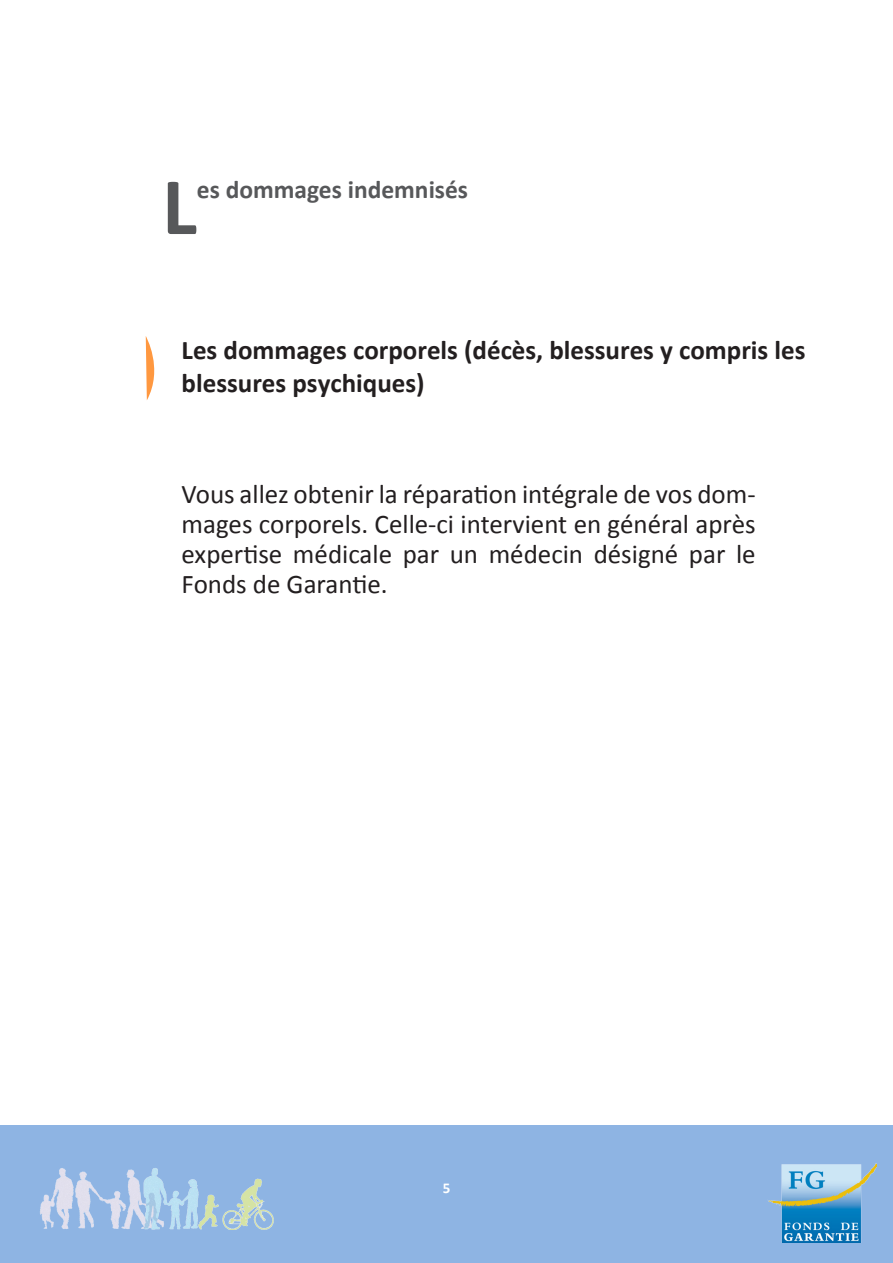
<style>
.page{position:relative;width:893px;height:1263px;background:#fff}
.page>*{position:absolute;margin:0;border:0;box-sizing:border-box;transform-origin:0 0}
.t1{font:700 82.2px "Calibri";color:#57585a}
.t2{font:27px/30px "Calibri";color:#231f20;text-align:justify}
.t3{font:700 27px/32.4px "Calibri";color:#231f20}
.t4{font:700 25.5px "Calibri";color:#57585a}
.t5{font:700 15px "Calibri";color:#fff}
</style>
<div class="page">
<div style="left:0;top:1125px;width:893px;height:138px;background:#8eb4e3"></div>
<img style="left:40px;top:1168px;width:234px;height:62px">
<img style="left:768px;top:1164px;width:108px;height:78px">
<svg style="left:146px;top:336px;width:9px;height:64px"></svg>
<p class="t1" style="left:162px;top:154px;width:36px">L</p>
<p class="t4" style="left:197px;top:173px;width:273px">es dommages indemnisés</p>
<p class="t3" style="left:182px;top:334px;width:625px">Les dommages corporels (décès, blessures y compris les blessures psychiques)</p>
<p class="t2" style="left:182px;top:480px;width:576px">Vous allez obtenir la réparation intégrale de vos dom&shy;mages corporels. Celle-ci intervient en général après expertise médicale par un médecin désigné par le Fonds de Garantie.</p>
<p class="t5" style="left:443px;top:1179px;width:9px">5</p>
</div>
